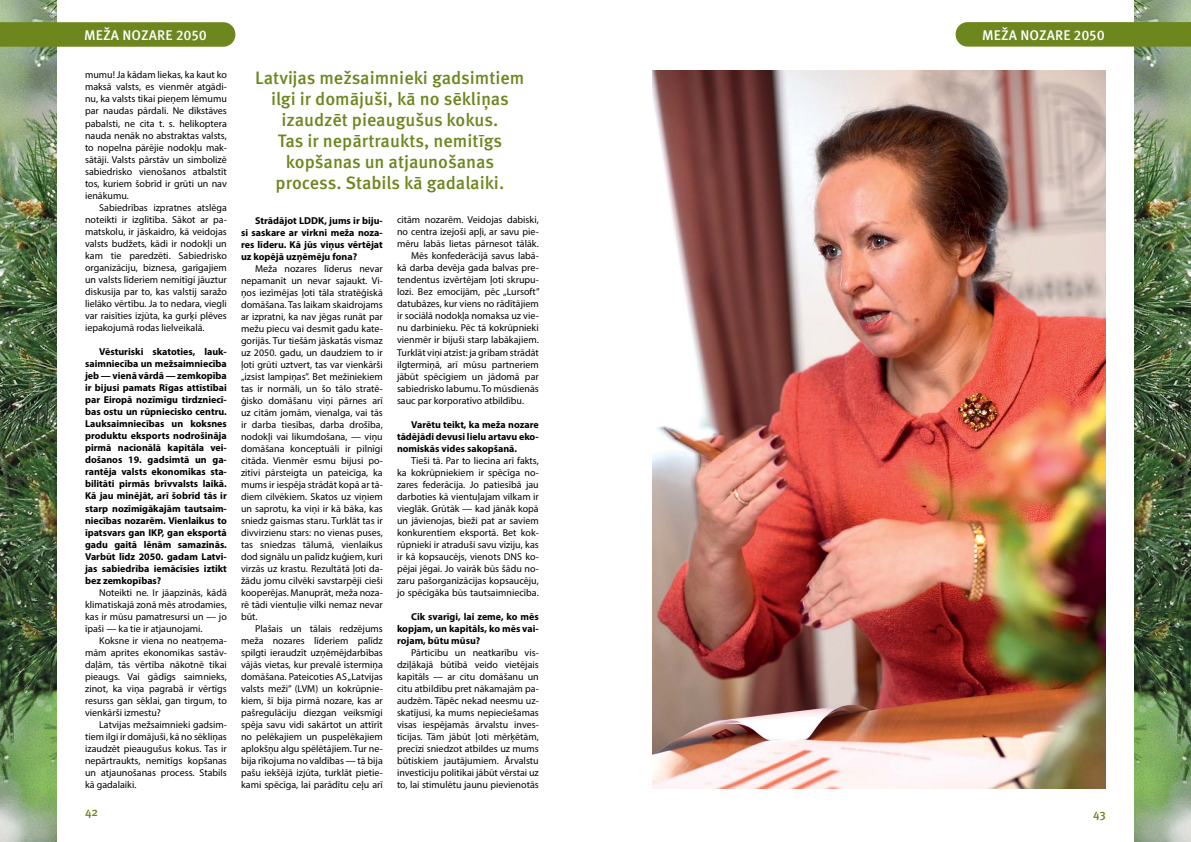
<style>
.page{position:relative;width:1191px;height:842px;background:#fff}
.page>*{position:absolute;margin:0;border:0;box-sizing:border-box;transform-origin:0 0}
.t1{font:500 18px/21px "Meta Pro";color:#6d861d;text-align:center}
.t2{font:500 14px "Meta Pro";letter-spacing:.01em;color:#fff}
.t3{font:500 12px "Meta Pro";color:#6d861d}
.t4{font:10px/12px "Myriad Pro";color:#000;text-align:justify}
.t5{font:700 10px/12px "Myriad Pro";color:#000;text-align:justify}
</style>
<div class="page">
<img style="left:0;top:0;width:57px;height:842px">
<img style="left:1134px;top:0;width:57px;height:842px">
<svg style="left:0;top:22px;width:235px;height:25px;background:#708922"></svg>
<svg style="left:955px;top:22px;width:236px;height:25px;background:#718923"></svg>
<img style="left:652px;top:71px;width:454px;height:717px">
<h2 class="t2" style="left:84px;top:26px;width:124px">MEŽA NOZARE 2050</h2>
<h2 class="t2" style="left:982px;top:26px;width:124px">MEŽA NOZARE 2050</h2>
<p class="t4" style="left:85px;top:69px;width:143px">mumu! Ja kādam liekas, ka kaut ko maksā valsts, es vienmēr atgādi&shy;nu, ka valsts tikai pieņem lēmumu par naudas pārdali. Ne dīkstāves pabalsti, ne cita t. s. helikoptera nauda nenāk no abstraktas valsts, to nopelna pārējie nodokļu mak&shy;sātāji. Valsts pārstāv un simbolizē sabiedrisko vienošanos atbalstīt tos, kuriem šobrīd ir grūti un nav ienākumu.</p>
<p class="t4" style="left:85px;top:201px;width:143px;text-indent:14px">Sabiedrības izpratnes atslēga noteikti ir izglītība. Sākot ar pa&shy;matskolu, ir jāskaidro, kā veidojas valsts budžets, kādi ir nodokļi un kam tie paredzēti. Sabiedrisko organizāciju, biznesa, garīgajiem un valsts līderiem nemitīgi jāuztur diskusija par to, kas valstij saražo lielāko vērtību. Ja to nedara, viegli var raisīties izjūta, ka gurķi plēves iepakojumā rodas lielveikalā.</p>
<p class="t5" style="left:85px;top:345px;width:143px;text-indent:14px">Vēsturiski skatoties, lauk&shy;saimniecība un mežsaimniecība jeb — vienā vārdā — zemkopība ir bijusi pamats Rīgas attīstībai par Eiropā nozīmīgu tirdzniecī&shy;bas ostu un rūpniecisko centru.<br>Lauksaimniecības un koksnes produktu eksports nodrošināja pirmā nacionālā kapitāla vei&shy;došanos 19. gadsimtā un ga&shy;rantēja valsts ekonomikas sta&shy;bilitāti pirmās brīvvalsts laikā.<br>Kā jau minējāt, arī šobrīd tās ir starp nozīmīgākajām tautsaim&shy;niecības nozarēm. Vienlaikus to īpatsvars gan IKP, gan eksportā gadu gaitā lēnām samazinās.<br>Varbūt līdz 2050. gadam Latvi&shy;jas sabiedrība iemācīsies iztikt bez zemkopības?</p>
<p class="t4" style="left:85px;top:586px;width:143px;text-indent:14px">Noteikti ne. Ir jāapzinās, kādā klimatiskajā zonā mēs atrodamies, kas ir mūsu pamatresursi un — jo īpaši — ka tie ir atjaunojami.</p>
<p class="t4" style="left:85px;top:634px;width:143px;text-indent:14px">Koksne ir viena no neatņema&shy;mām aprites ekonomikas sastāv&shy;daļām, tās vērtība nākotnē tikai pieaugs. Vai gādīgs saimnieks, zinot, ka viņa pagrabā ir vērtīgs resurss gan sēklai, gan tirgum, to vienkārši izmestu?</p>
<p class="t4" style="left:85px;top:718px;width:143px;text-indent:14px">Latvijas mežsaimnieki gadsim&shy;tiem ilgi ir domājuši, kā no sēkliņas izaudzēt pieaugušus kokus. Tas ir nepārtraukts, nemitīgs kopšanas un atjaunošanas process. Stabils kā gadalaiki.</p>
<h1 class="t1" style="left:255px;top:68px;width:271px">Latvijas mežsaimnieki gadsimtiem ilgi ir domājuši, kā no sēkliņas izaudzēt pieaugušus kokus.<br>Tas ir nepārtraukts, nemitīgs kopšanas un atjaunošanas process. Stabils kā gadalaiki.</h1>
<p class="t4" style="left:397px;top:214px;width:143px">citām nozarēm. Veidojas dabiski,</p>
<p class="t4" style="left:397px;top:226px;width:143px">no centra izejoši apļi, ar savu pie-</p>
<p class="t4" style="left:397px;top:238px;width:143px">mēru labās lietas pārnesot tālāk.</p>
<p class="t4" style="left:411px;top:250px;width:129px">Mēs konfederācijā savus labā-</p>
<p class="t4" style="left:397px;top:262px;width:143px">kā darba devēja gada balvas pre-</p>
<p class="t4" style="left:397px;top:274px;width:143px">tendentus izvērtējam ļoti skrupu-</p>
<p class="t4" style="left:397px;top:286px;width:144px">lozi. Bez emocijām, pēc „Lursoft”</p>
<p class="t4" style="left:397px;top:298px;width:143px">datubāzes, kur viens no rādītājiem</p>
<p class="t4" style="left:397px;top:310px;width:143px">ir sociālā nodokļa nomaksa uz vie-</p>
<p class="t4" style="left:397px;top:322px;width:143px">nu darbinieku. Pēc tā kokrūpnieki</p>
<p class="t4" style="left:397px;top:334px;width:143px">vienmēr ir bijuši starp labākajiem.</p>
<p class="t4" style="left:397px;top:346px;width:143px">Turklāt viņi atzīst: ja gribam strādāt</p>
<p class="t4" style="left:397px;top:358px;width:143px">ilgtermiņā, arī mūsu partneriem</p>
<p class="t4" style="left:397px;top:370px;width:143px">jābūt spēcīgiem un jādomā par</p>
<p class="t4" style="left:397px;top:382px;width:143px">sabiedrisko labumu. To mūsdienās</p>
<p class="t4" style="left:397px;top:394px;width:129px">sauc par korporatīvo atbildību.</p>
<p class="t5" style="left:397px;top:418px;width:143px;text-indent:14px">Varētu teikt, ka meža nozare tādējādi devusi lielu artavu eko&shy;nomiskās vides sakopšanā.</p>
<p class="t4" style="left:397px;top:454px;width:143px;text-indent:14px">Tieši tā. Par to liecina arī fakts, ka kokrūpniekiem ir spēcīga no&shy;zares federācija. Jo patiesībā jau darboties kā vientuļajam vilkam ir vieglāk. Grūtāk — kad jānāk kopā un jāvienojas, bieži pat ar saviem konkurentiem eksportā. Bet kok&shy;rūpnieki ir atraduši savu vīziju, kas ir kā kopsaucējs, vienots DNS ko&shy;pējai jēgai. Jo vairāk būs šādu no&shy;zaru pašorganizācijas kopsaucēju, jo spēcīgāka būs tautsaimniecība.</p>
<p class="t5" style="left:397px;top:610px;width:143px;text-indent:14px">Cik svarīgi, lai zeme, ko mēs kopjam, un kapitāls, ko mēs vai&shy;rojam, būtu mūsu?</p>
<p class="t4" style="left:397px;top:646px;width:143px;text-indent:14px">Pārticību un neatkarību vis&shy;dziļākajā būtībā veido vietējais kapitāls — ar citu domāšanu un citu atbildību pret nākamajām pa&shy;audzēm. Tāpēc nekad neesmu uz&shy;skatījusi, ka mums nepieciešamas visas iespējamās ārvalstu inves&shy;tīcijas. Tām jābūt ļoti mērķētām, precīzi sniedzot atbildes uz mums būtiskiem jautājumiem. Ārvalstu investīciju politikai jābūt vērstai uz to, lai stimulētu jaunu pievienotās</p>
<p class="t5" style="left:241px;top:214px;width:143px;text-indent:14px">Strādājot LDDK, jums ir biju&shy;si saskare ar virkni meža noza&shy;res līderu. Kā jūs viņus vērtējat uz kopējā uzņēmēju fona?</p>
<p class="t4" style="left:241px;top:262px;width:143px;text-indent:14px">Meža nozares līderus nevar nepamanīt un nevar sajaukt. Vi&shy;ņos iezīmējas ļoti tāla stratēģiskā domāšana. Tas laikam skaidrojams ar izpratni, ka nav jēgas runāt par mežu piecu vai desmit gadu kate&shy;gorijās. Tur tiešām jāskatās vismaz uz 2050. gadu, un daudziem to ir ļoti grūti uztvert, tas var vienkārši „izsist lampiņas”. Bet mežiniekiem tas ir normāli, un šo tālo stratē&shy;ģisko domāšanu viņi pārnes arī uz citām jomām, vienalga, vai tās ir darba tiesības, darba drošība, nodokļi vai likumdošana, — viņu domāšana konceptuāli ir pilnīgi citāda. Vienmēr esmu bijusi po&shy;zitīvi pārsteigta un pateicīga, ka mums ir iespēja strādāt kopā ar tā&shy;diem cilvēkiem. Skatos uz viņiem un saprotu, ka viņi ir kā bāka, kas sniedz gaismas staru. Turklāt tas ir divvirzienu stars: no vienas puses, tas sniedzas tālumā, vienlaikus dod signālu un palīdz kuģiem, kuri virzās uz krastu. Rezultātā ļoti da&shy;žādu jomu cilvēki savstarpēji cieši kooperējas. Manuprāt, meža noza&shy;rē tādi vientuļie vilki nemaz nevar būt.</p>
<p class="t4" style="left:241px;top:622px;width:143px;text-indent:14px">Plašais un tālais redzējums meža nozares līderiem palīdz spilgti ieraudzīt uzņēmējdarbības vājās vietas, kur prevalē īstermiņa domāšana. Pateicoties AS „Latvijas valsts meži” (LVM) un kokrūpnie&shy;kiem, šī bija pirmā nozare, kas ar pašregulāciju diezgan veiksmīgi spēja savu vidi sakārtot un attīrīt no pelēkajiem un puspelēkajiem aplokšņu algu spēlētājiem. Tur ne&shy;bija rīkojuma no valdības — tā bija pašu iekšējā izjūta, turklāt pietie&shy;kami spēcīga, lai parādītu ceļu arī</p>
<p class="t3" style="left:85px;top:804px;width:15px">42</p>
<p class="t3" style="left:1093px;top:806px;width:14px">43</p>
</div>
